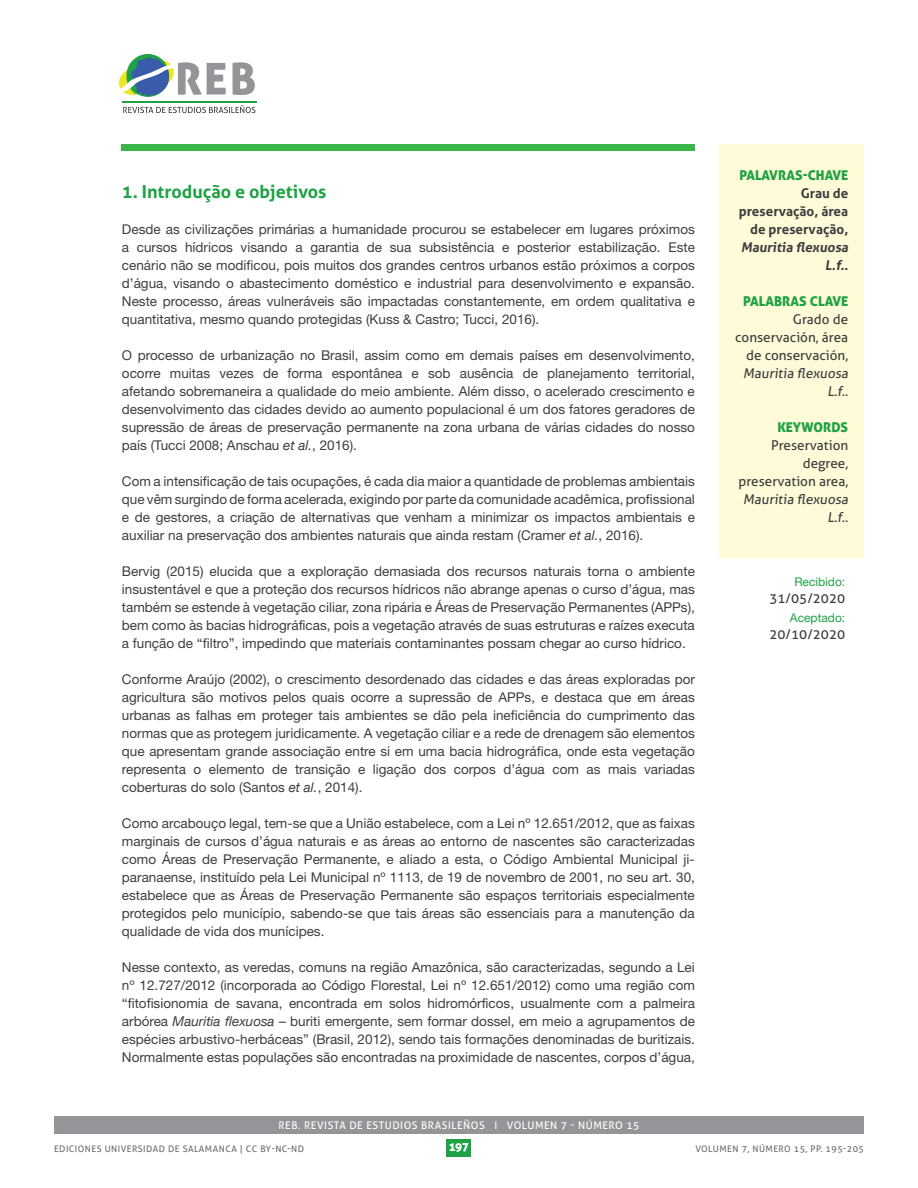
<style>
.page{position:relative;width:918px;height:1188px;background:#fff}
.page>*{position:absolute;margin:0;border:0;box-sizing:border-box;transform-origin:0 0}
.Subtítulo_I{font:700 18px "Aller";color:#1fa245}
.t1{font:13.5px/18px "Helvetica Neue";color:#3e3e3f;text-align:justify}
.body{font:13.5px/18px "Aller";color:#3e3e3f;text-align:right}
.t2{font:700 13.5px/18px "Aller";color:#3e3e3f;text-align:right}
.body-2{font:13.5px "Aller Display";color:#1fa245}
.body-3{font:12px "Helvetica Neue";color:#1fa245}
.t3{font:12px "Aller Display";color:#fff}
.t4{font:10.5px "Aller";letter-spacing:.05em;color:#fff}
.t5{font:9px "Aller";letter-spacing:.05em;color:#6c6d70}
.s1{font-family:"Helvetica Neue LT Com";font-style:italic}
</style>
<div class="page">
<div style="left:447px;top:1139px;width:24px;height:18px;background:#1fa245"></div>
<svg style="left:233px;top:62px;width:22px;height:33px"></svg>
<svg style="left:123px;top:105px;width:132px;height:8px"></svg>
<hr style="left:122px;top:101px;width:134px;height:2px;background:#1fa245">
<div style="left:126px;top:54px;width:43px;height:43px;background:#1fa245;border-radius:50%"></div>
<svg style="left:119px;top:57px;width:107px;height:40px"></svg>
<div style="left:122px;top:144px;width:573px;height:6px;background:#3ab54a"></div>
<div style="left:720px;top:144px;width:144px;height:414px;background:#fffbd9"></div>
<div style="left:54px;top:1116px;width:810px;height:18px;background:#939598"></div>
<p class="Subtítulo_I" style="left:122px;top:181px;width:206px">1. Introdução e objetivos</p>
<p class="t1" style="left:122px;top:220px;width:575px">Desde as civilizações primárias a humanidade procurou se estabelecer em lugares próximos a cursos hídricos visando a garantia de sua subsistência e posterior estabilização. Este cenário não se modificou, pois muitos dos grandes centros urbanos estão próximos a corpos d’água, visando o abastecimento doméstico e industrial para desenvolvimento e expansão.<br>Neste processo, áreas vulneráveis são impactadas constantemente, em ordem qualitativa e quantitativa, mesmo quando protegidas (Kuss &amp; Castro; Tucci, 2016).</p>
<p class="t1" style="left:122px;top:346px;width:575px">O processo de urbanização no Brasil, assim como em demais países em desenvolvimento, ocorre muitas vezes de forma espontânea e sob ausência de planejamento territorial, afetando sobremaneira a qualidade do meio ambiente. Além disso, o acelerado crescimento e desenvolvimento das cidades devido ao aumento populacional é um dos fatores geradores de supressão de áreas de preservação permanente na zona urbana de várias cidades do nosso país (Tucci 2008; Anschau <span class="s1">et al.</span>, 2016).</p>
<p class="t1" style="left:122px;top:472px;width:575px">Com a intensificação de tais ocupações, é cada dia maior a quantidade de problemas ambientais que vêm surgindo de forma acelerada, exigindo por parte da comunidade acadêmica, profissional e de gestores, a criação de alternativas que venham a minimizar os impactos ambientais e auxiliar na preservação dos ambientes naturais que ainda restam (Cramer <span class="s1">et al.</span>, 2016).</p>
<p class="t1" style="left:122px;top:562px;width:575px">Bervig (2015) elucida que a exploração demasiada dos recursos naturais torna o ambiente insustentável e que a proteção dos recursos hídricos não abrange apenas o curso d’água, mas também se estende à vegetação ciliar, zona ripária e Áreas de Preservação Permanentes (APPs), bem como às bacias hidrográficas, pois a vegetação através de suas estruturas e raízes executa a função de “filtro”, impedindo que materiais contaminantes possam chegar ao curso hídrico.</p>
<p class="t1" style="left:122px;top:670px;width:575px">Conforme Araújo (2002), o crescimento desordenado das cidades e das áreas exploradas por agricultura são motivos pelos quais ocorre a supressão de APPs, e destaca que em áreas urbanas as falhas em proteger tais ambientes se dão pela ineficiência do cumprimento das normas que as protegem juridicamente. A vegetação ciliar e a rede de drenagem são elementos que apresentam grande associação entre si em uma bacia hidrográfica, onde esta vegetação representa o elemento de transição e ligação dos corpos d’água com as mais variadas coberturas do solo (Santos <span class="s1">et al.</span>, 2014).</p>
<p class="t1" style="left:122px;top:814px;width:575px">Como arcabouço legal, tem-se que a União estabelece, com a Lei nº 12.651/2012, que as faixas marginais de cursos d’água naturais e as áreas ao entorno de nascentes são caracterizadas como Áreas de Preservação Permanente, e aliado a esta, o Código Ambiental Municipal ji&shy;paranaense, instituído pela Lei Municipal nº 1113, de 19 de novembro de 2001, no seu art. 30, estabelece que as Áreas de Preservação Permanente são espaços territoriais especialmente protegidos pelo município, sabendo-se que tais áreas são essenciais para a manutenção da qualidade de vida dos munícipes.</p>
<p class="t1" style="left:122px;top:958px;width:575px">Nesse contexto, as veredas, comuns na região Amazônica, são caracterizadas, segundo a Lei nº 12.727/2012 (incorporada ao Código Florestal, Lei nº 12.651/2012) como uma região com “fitofisionomia de savana, encontrada em solos hidromórficos, usualmente com a palmeira arbórea <span class="s1">Mauritia flexuosa</span> – buriti emergente, sem formar dossel, em meio a agrupamentos de espécies arbustivo-herbáceas” (Brasil, 2012), sendo tais formações denominadas de buritizais.<br>Normalmente estas populações são encontradas na proximidade de nascentes, corpos d’água,</p>
<p class="t4" style="left:278px;top:1119px;width:363px">REB. REVISTA DE ESTUDIOS BRASILEÑOS I VOLUMEN 7 - NÚMERO 15</p>
<p class="body-2" style="left:739px;top:167px;width:110px">PALAVRAS-CHAVE</p>
<p class="t2" style="left:739px;top:184px;width:113px">Grau de preservação, área de preservação,<br>Mauritia flexuosa<br>L.f..</p>
<p class="body-2" style="left:743px;top:293px;width:106px">PALABRAS CLAVE</p>
<p class="body" style="left:735px;top:310px;width:117px">Grado de conservación, área de conservación,<br>Mauritia flexuosa<br>L.f..</p>
<p class="body-2" style="left:777px;top:419px;width:72px">KEYWORDS</p>
<p class="body" style="left:738px;top:436px;width:114px">Preservation degree, preservation area,<br>Mauritia flexuosa<br>L.f..</p>
<p class="body-3" style="left:794px;top:575px;width:52px">Recibido:</p>
<p class="body" style="left:769px;top:589px;width:77px">31/05/2020</p>
<p class="body-3" style="left:790px;top:611px;width:57px">Aceptado:</p>
<p class="body" style="left:769px;top:625px;width:77px">20/10/2020</p>
<p class="t5" style="left:54px;top:1143px;width:252px">EDICIONES UNIVERSIDAD DE SALAMANCA | CC BY-NC-ND</p>
<p class="t3" style="left:449px;top:1139px;width:21px">197</p>
<p class="t5" style="left:695px;top:1143px;width:170px">VOLUMEN 7, NÚMERO 15, PP. 195-205</p>
</div>
